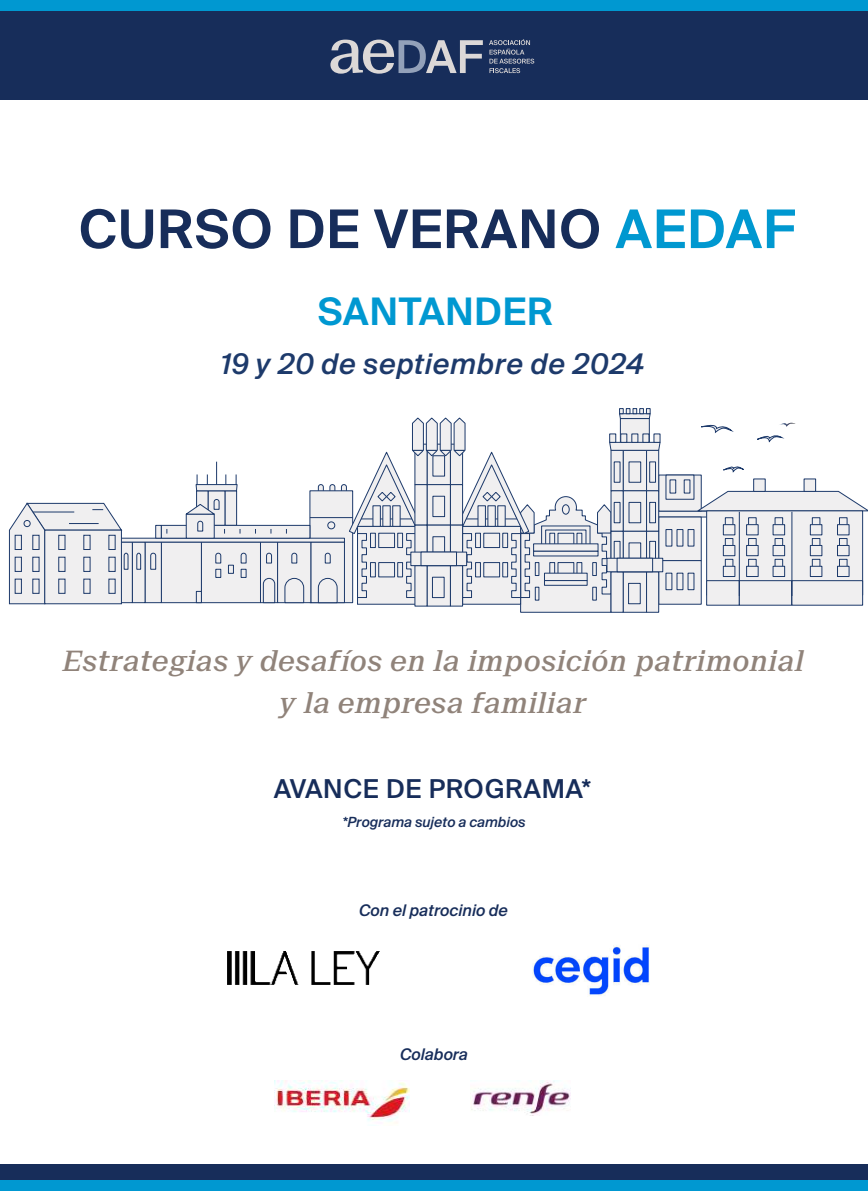
<style>
.page{position:relative;width:868px;height:1191px;background:#fff}
.page>*{position:absolute;margin:0;border:0;box-sizing:border-box;transform-origin:0 0}
.t1{font:600 53.2px "Suisse Intl";letter-spacing:.025em;color:#172d5a}
.t2{font:600 37.8px "Suisse Intl";letter-spacing:.025em;color:#0098d1}
.t3{font:italic 500 28.4px "Suisse Intl";letter-spacing:.025em;color:#1d3a6b}
.t4{font:italic 500 28px/42px "Suisse Neue";color:#90837a;text-align:center}
.t5{font:500 26px "Suisse Intl";letter-spacing:.025em;color:#172d5a}
.t6{font:italic 500 16px "Suisse Intl";color:#172d5a}
.t7{font:italic 500 14px "Suisse Intl";color:#172d5a}
.s1{color:#0098d0}
</style>
<div class="page">
<img style="left:274px;top:1080px;width:135px;height:44px">
<img style="left:471px;top:1080px;width:99px;height:35px">
<svg style="left:701px;top:466px;width:43px;height:13px"></svg>
<svg style="left:701px;top:422px;width:94px;height:21px"></svg>
<svg style="left:119px;top:541px;width:14px;height:62px"></svg>
<svg style="left:309px;top:490px;width:44px;height:113px"></svg>
<hr style="left:310px;top:517px;width:42px;height:1px;background:#1d3a6b">
<div style="left:201px;top:541px;width:60px;height:62px;background:#f0eff0;border:1px solid #1d3a6b"></div>
<svg style="left:215px;top:552px;width:7px;height:12px"></svg>
<svg style="left:240px;top:552px;width:7px;height:12px"></svg>
<svg style="left:215px;top:569px;width:6px;height:9px"></svg>
<svg style="left:240px;top:569px;width:6px;height:9px"></svg>
<svg style="left:228px;top:564px;width:6px;height:10px"></svg>
<div style="left:260px;top:541px;width:18px;height:62px;background:#f0eff0;border:1px solid #1d3a6b"></div>
<svg style="left:266px;top:552px;width:6px;height:12px"></svg>
<div style="left:277px;top:541px;width:34px;height:62px;background:#f0eff0;border:1px solid #1d3a6b"></div>
<svg style="left:291px;top:552px;width:6px;height:12px"></svg>
<div style="left:310px;top:541px;width:35px;height:62px;background:#f0eff0;border:1px solid #1d3a6b"></div>
<svg style="left:284px;top:577px;width:20px;height:26px"></svg>
<svg style="left:262px;top:577px;width:13px;height:26px"></svg>
<div style="left:161px;top:541px;width:41px;height:62px;background:#f0eff0;border:1px solid #1d3a6b"></div>
<svg style="left:196px;top:591px;width:6px;height:12px"></svg>
<div style="left:144px;top:541px;width:18px;height:62px;background:#f0eff0;border:1px solid #1d3a6b"></div>
<svg style="left:150px;top:552px;width:7px;height:18px"></svg>
<div style="left:132px;top:541px;width:13px;height:62px;background:#f0eff0;border:1px solid #1d3a6b"></div>
<svg style="left:136px;top:552px;width:6px;height:18px"></svg>
<svg style="left:129px;top:537px;width:188px;height:5px"></svg>
<div style="left:155px;top:525px;width:7px;height:13px;background:#f0eff0;border:1px solid #1d3a6b"></div>
<div style="left:196px;top:490px;width:13px;height:36px;background:#f0eff0;border:1px solid #1d3a6b"></div>
<div style="left:224px;top:490px;width:13px;height:36px;background:#f0eff0;border:1px solid #1d3a6b"></div>
<div style="left:208px;top:490px;width:17px;height:36px;background:#f0eff0;border:1px solid #1d3a6b"></div>
<div style="left:196px;top:484px;width:41px;height:7px;background:#f0eff0"></div>
<div style="left:195px;top:484px;width:42px;height:7px;border:1px solid #1d3a6b"></div>
<svg style="left:216px;top:461px;width:1px;height:23px"></svg>
<div style="left:161px;top:525px;width:149px;height:13px;background:#f0eff0;border:1px solid #1d3a6b"></div>
<div style="left:186px;top:513px;width:29px;height:25px;background:#f0eff0"></div>
<svg style="left:185px;top:498px;width:40px;height:35px"></svg>
<div style="left:651px;top:510px;width:57px;height:7px;background:#f0eff0;border:1px solid #1d3a6b"></div>
<div style="left:658px;top:516px;width:43px;height:45px;background:#f0eff0;border:1px solid #1d3a6b"></div>
<svg style="left:665px;top:529px;width:7px;height:17px"></svg>
<svg style="left:676px;top:529px;width:7px;height:17px"></svg>
<svg style="left:687px;top:529px;width:7px;height:17px"></svg>
<div style="left:658px;top:560px;width:43px;height:44px;background:#f0eff0;border:1px solid #1d3a6b"></div>
<svg style="left:665px;top:572px;width:7px;height:18px"></svg>
<svg style="left:676px;top:572px;width:7px;height:18px"></svg>
<svg style="left:687px;top:572px;width:7px;height:18px"></svg>
<div style="left:658px;top:474px;width:43px;height:37px;background:#f0eff0"></div>
<div style="left:665px;top:474px;width:29px;height:26px;background:#f0eff0;border:1px solid #1d3a6b"></div>
<div style="left:669px;top:479px;width:7px;height:14px;background:#f0eff0;border:1px solid #1d3a6b"></div>
<svg style="left:683px;top:479px;width:7px;height:14px"></svg>
<svg style="left:317px;top:408px;width:344px;height:205px"></svg>
<div style="left:609px;top:433px;width:7px;height:10px;background:#f0eff0;border:1px solid #1d3a6b"></div>
<div style="left:620px;top:433px;width:7px;height:10px;background:#f0eff0;border:1px solid #1d3a6b"></div>
<div style="left:631px;top:433px;width:7px;height:10px;background:#f0eff0;border:1px solid #1d3a6b"></div>
<div style="left:642px;top:433px;width:7px;height:10px;background:#f0eff0;border:1px solid #1d3a6b"></div>
<div style="left:653px;top:433px;width:7px;height:10px;background:#f0eff0;border:1px solid #1d3a6b"></div>
<svg style="left:613px;top:502px;width:7px;height:21px"></svg>
<svg style="left:648px;top:502px;width:7px;height:21px"></svg>
<svg style="left:613px;top:541px;width:7px;height:21px"></svg>
<svg style="left:648px;top:541px;width:7px;height:17px"></svg>
<div style="left:606px;top:558px;width:57px;height:14px;background:#f0eff0;border:1px solid #1d3a6b"></div>
<div style="left:616px;top:558px;width:36px;height:14px;background:#f0eff0;border:1px solid #1d3a6b"></div>
<svg style="left:8px;top:502px;width:121px;height:103px"></svg>
<div style="left:58px;top:535px;width:7px;height:15px;background:#f0eff0;border:1px solid #1d3a6b"></div>
<div style="left:83px;top:535px;width:7px;height:15px;background:#f0eff0;border:1px solid #1d3a6b"></div>
<div style="left:108px;top:535px;width:8px;height:15px;background:#f0eff0;border:1px solid #1d3a6b"></div>
<div style="left:58px;top:556px;width:7px;height:16px;background:#f0eff0;border:1px solid #1d3a6b"></div>
<svg style="left:83px;top:556px;width:7px;height:16px"></svg>
<svg style="left:108px;top:556px;width:8px;height:16px"></svg>
<div style="left:58px;top:578px;width:7px;height:16px;background:#f0eff0;border:1px solid #1d3a6b"></div>
<svg style="left:83px;top:578px;width:7px;height:16px"></svg>
<svg style="left:108px;top:578px;width:8px;height:16px"></svg>
<svg style="left:694px;top:490px;width:173px;height:22px"></svg>
<div style="left:752px;top:478px;width:13px;height:14px;background:#f0eff0;border:1px solid #1d3a6b"></div>
<svg style="left:803px;top:478px;width:12px;height:14px"></svg>
<div style="left:705px;top:510px;width:157px;height:85px;background:#f0eff0;border:1px solid #1d3a6b"></div>
<div style="left:705px;top:580px;width:34px;height:25px;background:#f0eff0;border:1px solid #1d3a6b"></div>
<div style="left:738px;top:580px;width:53px;height:25px;background:#f0eff0;border:1px solid #1d3a6b"></div>
<div style="left:791px;top:580px;width:71px;height:25px;background:#f0eff0;border:1px solid #1d3a6b"></div>
<div style="left:724px;top:517px;width:9px;height:15px;background:#f0eff0;border:1px solid #1d3a6b"></div>
<div style="left:722px;top:524px;width:13px;height:11px;background:#f0eff0;border:1px solid #1d3a6b"></div>
<div style="left:724px;top:538px;width:9px;height:15px;background:#f0eff0;border:1px solid #1d3a6b"></div>
<div style="left:722px;top:545px;width:13px;height:11px;background:#f0eff0;border:1px solid #1d3a6b"></div>
<svg style="left:724px;top:559px;width:9px;height:7px"></svg>
<div style="left:722px;top:566px;width:13px;height:11px;background:#f0eff0;border:1px solid #1d3a6b"></div>
<div style="left:811px;top:517px;width:9px;height:15px;background:#f0eff0;border:1px solid #1d3a6b"></div>
<div style="left:809px;top:524px;width:13px;height:11px;background:#f0eff0;border:1px solid #1d3a6b"></div>
<div style="left:811px;top:538px;width:9px;height:15px;background:#f0eff0;border:1px solid #1d3a6b"></div>
<div style="left:809px;top:545px;width:13px;height:11px;background:#f0eff0;border:1px solid #1d3a6b"></div>
<svg style="left:811px;top:559px;width:9px;height:7px"></svg>
<div style="left:809px;top:566px;width:13px;height:11px;background:#f0eff0;border:1px solid #1d3a6b"></div>
<div style="left:838px;top:517px;width:9px;height:15px;background:#f0eff0;border:1px solid #1d3a6b"></div>
<div style="left:836px;top:524px;width:13px;height:11px;background:#f0eff0;border:1px solid #1d3a6b"></div>
<div style="left:838px;top:538px;width:9px;height:15px;background:#f0eff0;border:1px solid #1d3a6b"></div>
<div style="left:836px;top:545px;width:13px;height:11px;background:#f0eff0;border:1px solid #1d3a6b"></div>
<svg style="left:838px;top:559px;width:9px;height:7px"></svg>
<div style="left:836px;top:566px;width:13px;height:11px;background:#f0eff0;border:1px solid #1d3a6b"></div>
<svg style="left:748px;top:517px;width:8px;height:7px"></svg>
<div style="left:745px;top:524px;width:13px;height:11px;background:#f0eff0;border:1px solid #1d3a6b"></div>
<svg style="left:748px;top:538px;width:8px;height:7px"></svg>
<div style="left:745px;top:545px;width:13px;height:11px;background:#f0eff0;border:1px solid #1d3a6b"></div>
<svg style="left:747px;top:559px;width:9px;height:7px"></svg>
<div style="left:745px;top:566px;width:13px;height:11px;background:#f0eff0;border:1px solid #1d3a6b"></div>
<div style="left:774px;top:517px;width:8px;height:15px;background:#f0eff0;border:1px solid #1d3a6b"></div>
<div style="left:772px;top:524px;width:12px;height:11px;background:#f0eff0;border:1px solid #1d3a6b"></div>
<div style="left:774px;top:538px;width:8px;height:15px;background:#f0eff0;border:1px solid #1d3a6b"></div>
<div style="left:772px;top:545px;width:12px;height:11px;background:#f0eff0;border:1px solid #1d3a6b"></div>
<svg style="left:774px;top:559px;width:8px;height:7px"></svg>
<div style="left:772px;top:566px;width:12px;height:11px;background:#f0eff0;border:1px solid #1d3a6b"></div>
<hr style="left:738px;top:512px;width:1px;height:84px;background:#1d3a6b">
<hr style="left:791px;top:512px;width:1px;height:84px;background:#1d3a6b">
<div style="left:0;top:0;width:867px;height:11px;background:#0098d1"></div>
<div style="left:0;top:11px;width:867px;height:89px;background:#172d5a"></div>
<svg style="left:330px;top:40px;width:152px;height:34px"></svg>
<svg style="left:489px;top:39px;width:45px;height:34px"></svg>
<div style="left:0;top:1179px;width:867px;height:12px;background:#0098d1"></div>
<div style="left:0;top:1164px;width:867px;height:15px;background:#172d5a"></div>
<img style="left:228px;top:951px;width:151px;height:34px">
<img style="left:532px;top:944px;width:118px;height:52px">
<h1 class="t1" style="left:79px;top:199px;width:717px">CURSO DE VERANO <span class="s1">AEDAF</span></h1>
<h2 class="t2" style="left:317px;top:290px;width:236px">SANTANDER</h2>
<p class="t3" style="left:220px;top:347px;width:424px">19 y 20 de septiembre de 2024</p>
<p class="t4" style="left:62px;top:640px;width:743px">Estrategias y desafíos en la imposición patrimonial y la empresa familiar</p>
<p class="t5" style="left:274px;top:773px;width:319px">AVANCE DE PROGRAMA*</p>
<p class="t7" style="left:342px;top:814px;width:185px">*Programa sujeto a cambios</p>
<p class="t6" style="left:359px;top:900px;width:150px">Con el patrocinio de</p>
<p class="t6" style="left:400px;top:1044px;width:69px">Colabora</p>
</div>
